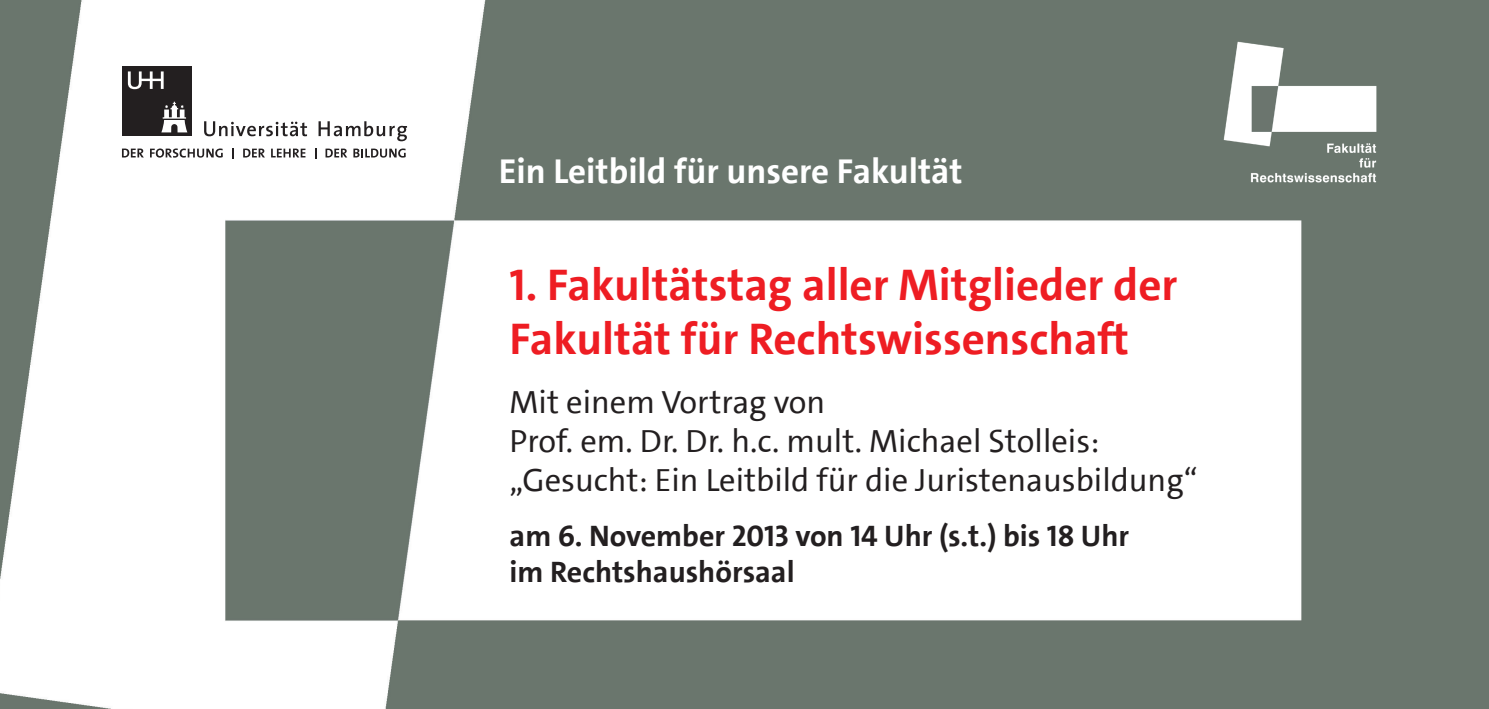
<style>
.page{position:relative;width:1489px;height:709px;background:#fff}
.page>*{position:absolute;margin:0;border:0;box-sizing:border-box;transform-origin:0 0}
.t1{font:700 45px/54px "The Sans UHH";color:#ee1d23}
.t2{font:700 35px "The Sans UHH";color:#fff}
.t3{font:32.5px/39px "The Sans UHH";color:#231f20}
.t4{font:700 30px/36px "The Sans UHH";color:#231f20}
</style>
<div class="page">
<img style="left:0;top:0;width:1488px;height:709px">
<svg style="left:204px;top:121px;width:103px;height:15px"></svg>
<svg style="left:318px;top:121px;width:89px;height:20px"></svg>
<div style="left:122px;top:66px;width:70px;height:70px;background:#231f20"></div>
<svg style="left:161px;top:102px;width:26px;height:30px"></svg>
<svg style="left:128px;top:71px;width:36px;height:18px"></svg>
<svg style="left:122px;top:148px;width:22px;height:9px"></svg>
<svg style="left:150px;top:148px;width:73px;height:10px"></svg>
<svg style="left:232px;top:148px;width:2px;height:10px"></svg>
<svg style="left:243px;top:149px;width:22px;height:8px"></svg>
<svg style="left:271px;top:149px;width:34px;height:8px"></svg>
<svg style="left:325px;top:149px;width:22px;height:8px"></svg>
<svg style="left:353px;top:148px;width:52px;height:10px"></svg>
<img style="left:1223px;top:41px;width:152px;height:142px">
<p class="t2" style="left:498px;top:149px;width:465px">Ein Leitbild für unsere Fakultät</p>
<p class="t1" style="left:509px;top:258px;width:669px">1. Fakultätstag aller Mitglieder der<br>Fakultät für Rechtswissenschaft</p>
<p class="t3" style="left:509px;top:382px;width:689px">Mit einem Vortrag von<br>Prof. em. Dr. Dr. h.c. mult. Michael Stolleis: „Gesucht: Ein Leitbild für die Juristenausbildung“</p>
<p class="t4" style="left:509px;top:518px;width:621px">am 6. November 2013 von 14 Uhr (s.t.) bis 18 Uhr im Rechtshaushörsaal</p>
</div>
